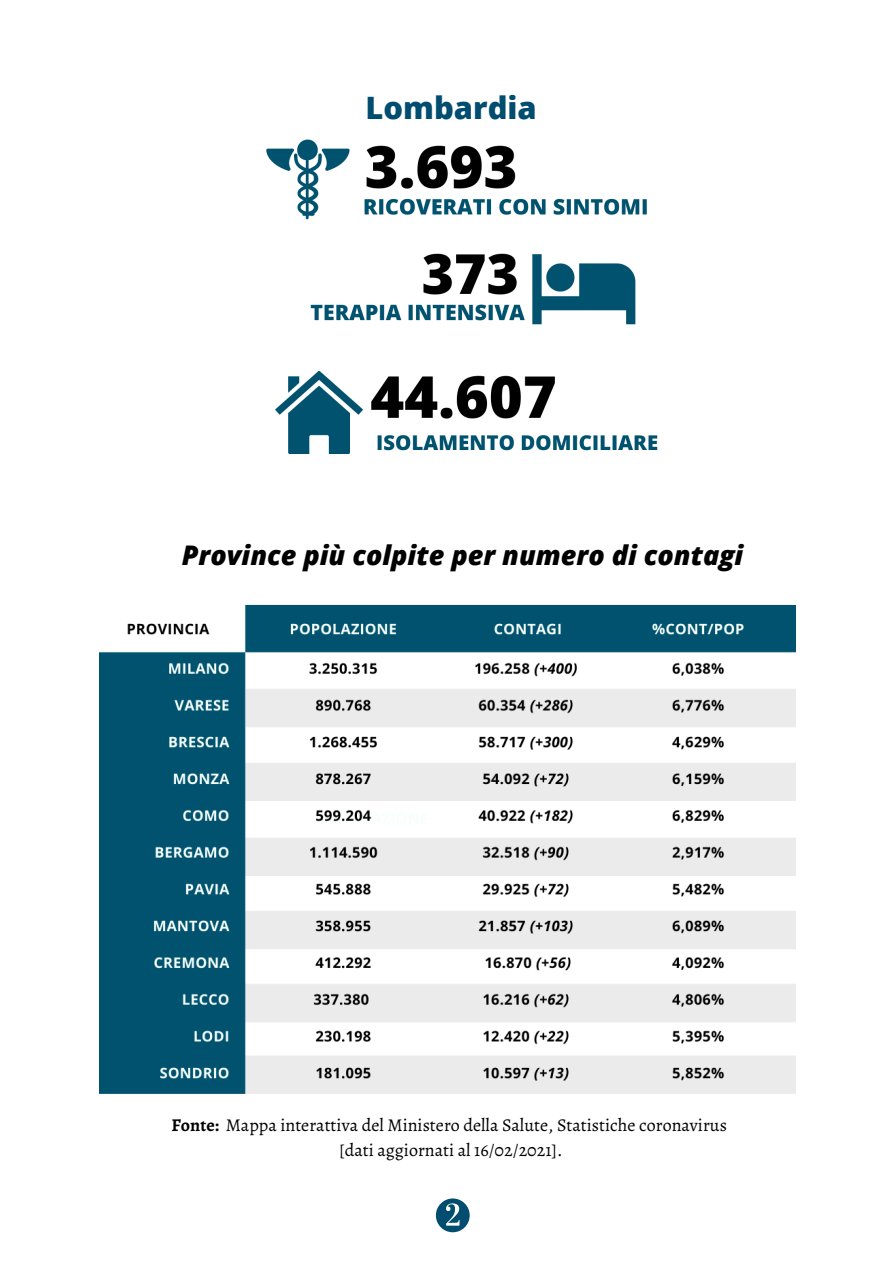
<style>
.page{position:relative;width:894px;height:1264px;background:#fff}
.page>*{position:absolute;margin:0;border:0;box-sizing:border-box;transform-origin:0 0}
.t1{font:800 30.9px "Open Sans";color:#004d70}
.t2{font:italic 800 27px "Open Sans";color:#000}
.t3{font:18px "Alegreya";color:#000}
.s1{font-weight:700}
</style>
<div class="page">
<img style="left:266px;top:139px;width:392px;height:315px">
<img style="left:99px;top:604px;width:696px;height:490px">
<svg style="left:436px;top:1198px;width:33px;height:34px"></svg>
<p class="t1" style="left:365px;top:86px;width:173px">Lombardia</p>
<p class="t2" style="left:182px;top:536px;width:563px">Province più colpite per numero di contagi</p>
<p class="t3" style="left:171px;top:1112px;width:557px"><span class="s1">Fonte:</span> Mappa interattiva del Ministero della Salute, Statistiche coronavirus</p>
<p class="t3" style="left:339px;top:1137px;width:225px">[dati aggiornati al 16/02/2021].</p>
</div>
